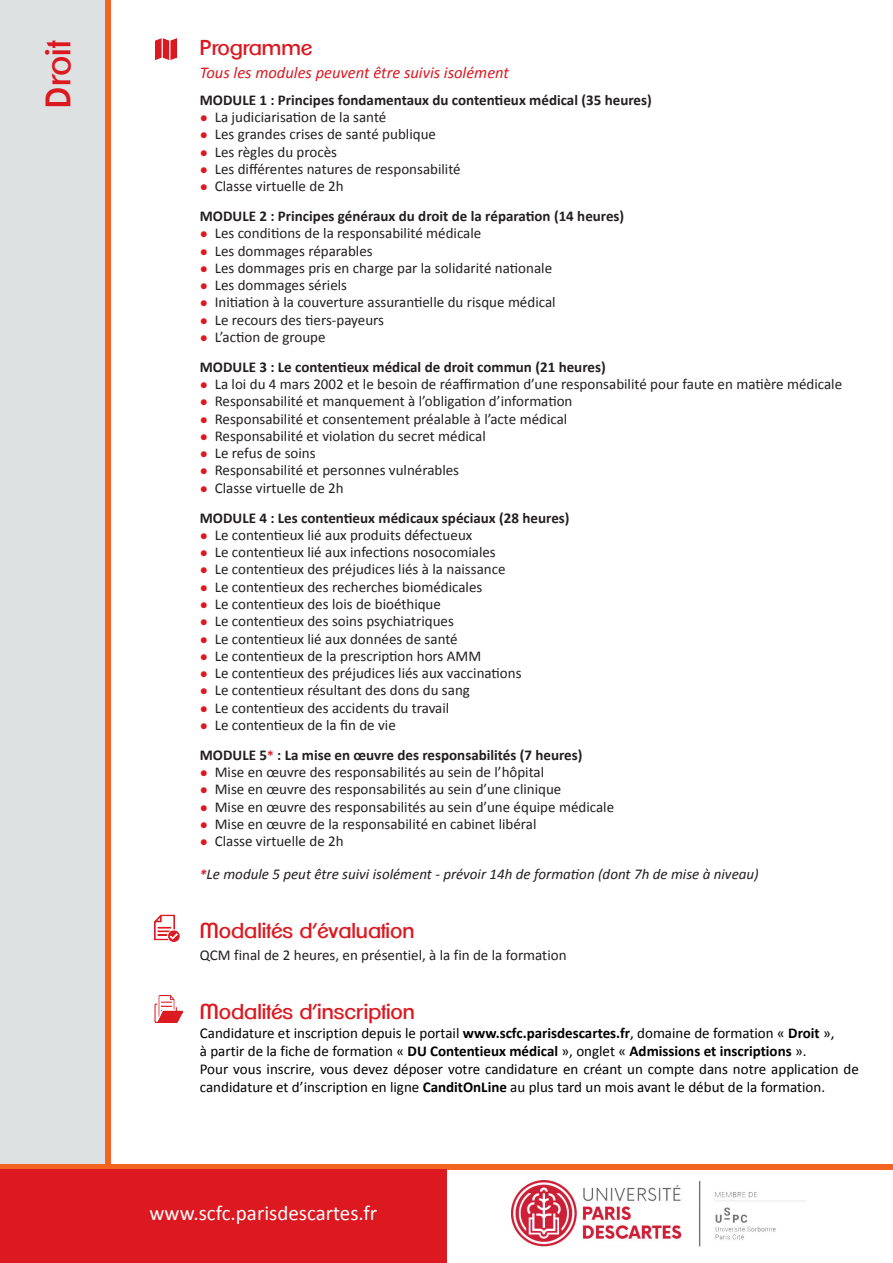
<style>
.page{position:relative;width:893px;height:1263px;background:#fff}
.page>*{position:absolute;margin:0;border:0;box-sizing:border-box;transform-origin:0 0}
.t1{font:34.5px "Clemente P Dai";letter-spacing:.01em;color:#dc1820}
.t2{font:21px "Clemente P Dai";color:#dc1820}
.t3{font:21px "Calibri";color:#fff}
.t4{font:italic 16.5px "Calibri";color:#dc1820}
.t5{font:15px "Calibri";color:#231f20}
.t6{font:15px/18px "Calibri";color:#000}
.t7{font:700 15px "Calibri";color:#231f20}
.t8{font:700 15px "Calibri";color:#000}
.t9{font:italic 15px "Calibri";color:#231f20}
.s1{font-size:13.5px;color:#dc1820}
.s2{font-weight:700;font-size:13.5px;color:#dc1820}
.s3{font-weight:700}
.s4{font-weight:400}
</style>
<div class="page">
<div style="left:0;top:0;width:106px;height:1164px;background:#dee1e2"></div>
<div style="left:0;top:1164px;width:893px;height:5px;background:#f36421"></div>
<div style="left:0;top:1169px;width:446px;height:94px;background:#dc1820"></div>
<div style="left:105px;top:0;width:6px;height:1169px;background:#f36421"></div>
<img style="left:155px;top:39px;width:21px;height:20px">
<img style="left:154px;top:914px;width:26px;height:28px">
<img style="left:154px;top:995px;width:29px;height:27px">
<img style="left:512px;top:1180px;width:294px;height:67px">
<p class="t1" style="left:38px;top:108px;width:69px;rotate:-90deg">Droit</p>
<p class="t2" style="left:200px;top:36px;width:114px">Programme</p>
<p class="t4" style="left:200px;top:61px;width:311px">Tous les modules peuvent être suivis isolément</p>
<p class="t7" style="left:200px;top:90px;width:453px">MODULE 1 : Principes fondamentaux du contentieux médical (35 heures)</p>
<p class="t5" style="left:200px;top:108px;width:188px"><span class="s1">●</span> La judiciarisation de la santé</p>
<p class="t5" style="left:200px;top:125px;width:238px"><span class="s1">●</span> Les grandes crises de santé publique</p>
<p class="t5" style="left:200px;top:142px;width:139px"><span class="s1">●</span> Les règles du procès</p>
<p class="t5" style="left:200px;top:159px;width:262px"><span class="s1">●</span> Les différentes natures de responsabilité</p>
<p class="t5" style="left:200px;top:177px;width:145px"><span class="s1">●</span> Classe virtuelle de 2h</p>
<p class="t7" style="left:200px;top:207px;width:426px">MODULE 2 : Principes généraux du droit de la réparation (14 heures)</p>
<p class="t5" style="left:200px;top:224px;width:283px"><span class="s1">●</span> Les conditions de la responsabilité médicale</p>
<p class="t5" style="left:200px;top:241px;width:174px"><span class="s1">●</span> Les dommages réparables</p>
<p class="t5" style="left:200px;top:258px;width:354px"><span class="s1">●</span> Les dommages pris en charge par la solidarité nationale</p>
<p class="t5" style="left:200px;top:276px;width:149px"><span class="s1">●</span> Les dommages sériels</p>
<p class="t5" style="left:200px;top:293px;width:357px"><span class="s1">●</span> Initiation à la couverture assurantielle du risque médical</p>
<p class="t5" style="left:200px;top:310px;width:186px"><span class="s1">●</span> Le recours des tiers-payeurs</p>
<p class="t5" style="left:200px;top:327px;width:127px"><span class="s1">●</span> L’action de groupe</p>
<p class="t7" style="left:200px;top:357px;width:407px">MODULE 3 : Le contentieux médical de droit commun (21 heures)</p>
<p class="t5" style="left:200px;top:375px;width:644px"><span class="s1">●</span> La loi du 4 mars 2002 et le besoin de réaffirmation d’une responsabilité pour faute en matière médicale</p>
<p class="t5" style="left:200px;top:392px;width:374px"><span class="s1">●</span> Responsabilité et manquement à l’obligation d’information</p>
<p class="t5" style="left:200px;top:409px;width:369px"><span class="s1">●</span> Responsabilité et consentement préalable à l’acte médical</p>
<p class="t5" style="left:200px;top:426px;width:287px"><span class="s1">●</span> Responsabilité et violation du secret médical</p>
<p class="t5" style="left:200px;top:444px;width:117px"><span class="s1">●</span> Le refus de soins</p>
<p class="t5" style="left:200px;top:461px;width:261px"><span class="s1">●</span> Responsabilité et personnes vulnérables</p>
<p class="t5" style="left:200px;top:478px;width:145px"><span class="s1">●</span> Classe virtuelle de 2h</p>
<p class="t7" style="left:200px;top:508px;width:371px">MODULE 4 : Les contentieux médicaux spéciaux (28 heures)</p>
<p class="t5" style="left:200px;top:525px;width:274px"><span class="s1">●</span> Le contentieux lié aux produits défectueux</p>
<p class="t5" style="left:200px;top:543px;width:297px"><span class="s1">●</span> Le contentieux lié aux infections nosocomiales</p>
<p class="t5" style="left:200px;top:560px;width:307px"><span class="s1">●</span> Le contentieux des préjudices liés à la naissance</p>
<p class="t5" style="left:200px;top:577px;width:284px"><span class="s1">●</span> Le contentieux des recherches biomédicales</p>
<p class="t5" style="left:200px;top:594px;width:243px"><span class="s1">●</span> Le contentieux des lois de bioéthique</p>
<p class="t5" style="left:200px;top:612px;width:256px"><span class="s1">●</span> Le contentieux des soins psychiatriques</p>
<p class="t5" style="left:200px;top:629px;width:259px"><span class="s1">●</span> Le contentieux lié aux données de santé</p>
<p class="t5" style="left:200px;top:646px;width:283px"><span class="s1">●</span> Le contentieux de la prescription hors AMM</p>
<p class="t5" style="left:200px;top:663px;width:323px"><span class="s1">●</span> Le contentieux des préjudices liés aux vaccinations</p>
<p class="t5" style="left:200px;top:681px;width:272px"><span class="s1">●</span> Le contentieux résultant des dons du sang</p>
<p class="t5" style="left:200px;top:698px;width:251px"><span class="s1">●</span> Le contentieux des accidents du travail</p>
<p class="t5" style="left:200px;top:715px;width:197px"><span class="s1">●</span> Le contentieux de la fin de vie</p>
<p class="t7" style="left:200px;top:745px;width:384px">MODULE 5<span class="s1">*</span> : La mise en œuvre des responsabilités (7 heures)</p>
<p class="t5" style="left:200px;top:762px;width:346px"><span class="s1">●</span> Mise en œuvre des responsabilités au sein de l’hôpital</p>
<p class="t5" style="left:200px;top:780px;width:363px"><span class="s1">●</span> Mise en œuvre des responsabilités au sein d’une clinique</p>
<p class="t5" style="left:200px;top:797px;width:416px"><span class="s1">●</span> Mise en œuvre des responsabilités au sein d’une équipe médicale</p>
<p class="t5" style="left:200px;top:814px;width:338px"><span class="s1">●</span> Mise en œuvre de la responsabilité en cabinet libéral</p>
<p class="t5" style="left:200px;top:831px;width:145px"><span class="s1">●</span> Classe virtuelle de 2h</p>
<p class="t9" style="left:200px;top:864px;width:560px"><span class="s2">*</span>Le module 5 peut être suivi isolément - prévoir 14h de formation (dont 7h de mise à niveau)</p>
<p class="t2" style="left:200px;top:918px;width:216px">Modalités d’évaluation</p>
<p class="t5" style="left:200px;top:945px;width:368px">QCM final de 2 heures, en présentiel, à la fin de la formation</p>
<p class="t2" style="left:200px;top:999px;width:217px">Modalités d’inscription</p>
<p class="t6" style="left:200px;top:1024px;width:636px">Candidature et inscription depuis le portail <span class="s3">www.scfc.parisdescartes.fr</span>, domaine de formation « <span class="s3">Droit</span> »,</p>
<p class="t8" style="left:200px;top:1041px;width:608px"><span class="s4">à partir de la fiche de formation «</span> DU Contentieux médical <span class="s4">», onglet «</span> Admissions et inscriptions <span class="s4">».</span></p>
<p class="t6" style="left:200px;top:1060px;width:661px">Pour vous inscrire, vous devez déposer votre candidature en créant un compte dans notre application de candidature et d’inscription en ligne <span class="s3">CanditOnLine</span> au plus tard un mois avant le début de la formation.</p>
<p class="t3" style="left:150px;top:1199px;width:229px">www.scfc.parisdescartes.fr</p>
</div>
